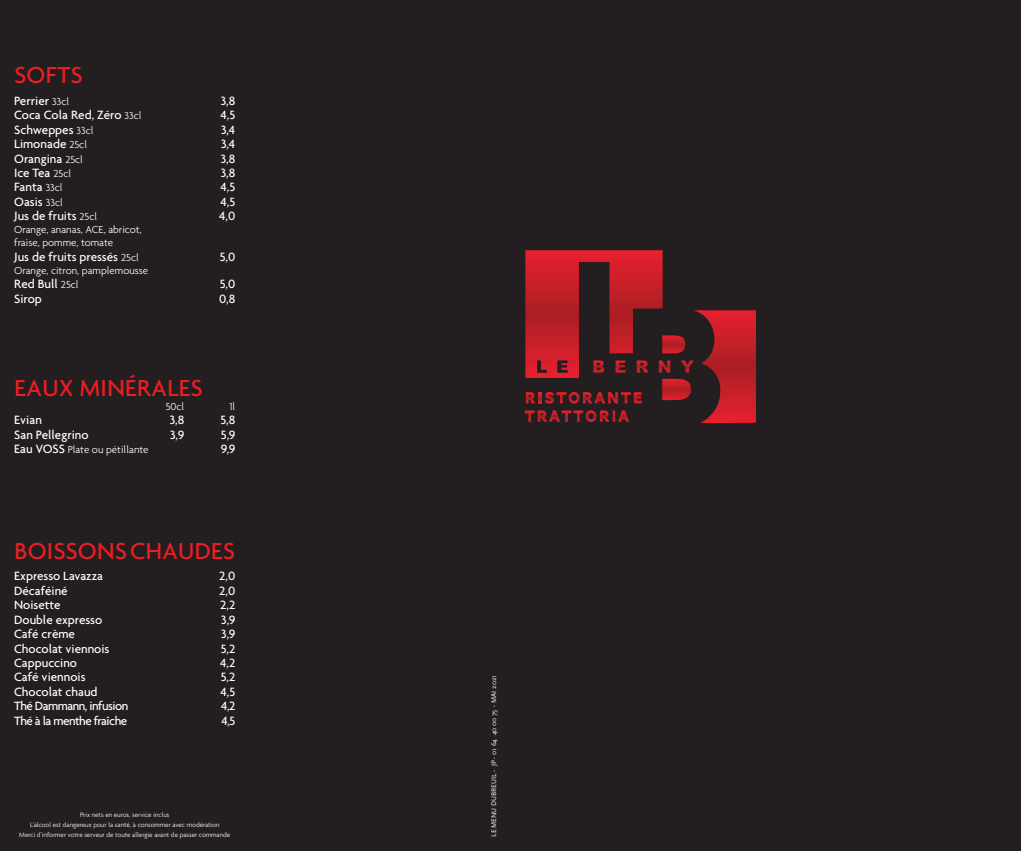
<style>
.page{position:relative;width:1021px;height:851px;background:#fff}
.page>*{position:absolute;margin:0;border:0;box-sizing:border-box;transform-origin:0 0}
.t1{font:500 25px "Agenda";letter-spacing:.015em;color:#ee1d23}
.t2{font:500 13px "Agenda";color:#fff}
.t3{font:500 13px "Agenda";letter-spacing:-.04em;color:#fff}
.t4{font:300 11px/13px "Agenda";color:#fff}
.t5{font:300 7px/10px "Agenda";color:#fff;text-align:center}
.t6{font:7px "Scala Sans";color:#fff}
.s1{font-weight:300;font-size:11px}
.s2{font-weight:500;font-size:13px}
</style>
<div class="page">
<div style="left:0;top:0;width:1020px;height:850px;background:#231f20"></div>
<svg style="left:525px;top:250px;width:231px;height:173px"></svg>
<h1 class="t1" style="left:14px;top:60px;width:70px">SOFTS</h1>
<p class="t2" style="left:14px;top:93px;width:56px">Perrier <span class="s1">33cl</span></p>
<p class="t2" style="left:221px;top:93px;width:16px">3,8</p>
<p class="t2" style="left:14px;top:107px;width:129px">Coca Cola Red, Zéro <span class="s1">33cl</span></p>
<p class="t2" style="left:220px;top:107px;width:16px">4,5</p>
<p class="t2" style="left:14px;top:122px;width:81px">Schweppes <span class="s1">33cl</span></p>
<p class="t2" style="left:221px;top:122px;width:16px">3,4</p>
<p class="t2" style="left:14px;top:136px;width:74px">Limonade <span class="s1">25cl</span></p>
<p class="t2" style="left:221px;top:136px;width:16px">3,4</p>
<p class="t2" style="left:14px;top:150px;width:70px">Orangina <span class="s1">25cl</span></p>
<p class="t2" style="left:221px;top:150px;width:16px">3,8</p>
<p class="t2" style="left:14px;top:165px;width:58px">Ice Tea <span class="s1">25cl</span></p>
<p class="t2" style="left:221px;top:165px;width:16px">3,8</p>
<p class="t2" style="left:14px;top:179px;width:50px">Fanta <span class="s1">33cl</span></p>
<p class="t2" style="left:220px;top:179px;width:16px">4,5</p>
<p class="t2" style="left:14px;top:194px;width:50px">Oasis <span class="s1">33cl</span></p>
<p class="t2" style="left:220px;top:194px;width:16px">4,5</p>
<p class="t2" style="left:14px;top:208px;width:85px">Jus de fruits <span class="s1">25cl</span></p>
<p class="t2" style="left:219px;top:208px;width:18px">4,0</p>
<p class="t4" style="left:14px;top:223px;width:129px">Orange, ananas, ACE, abricot, fraise, pomme, tomate</p>
<p class="t2" style="left:14px;top:249px;width:126px">Jus de fruits pressés <span class="s1">25cl</span></p>
<p class="t2" style="left:220px;top:249px;width:17px">5,0</p>
<p class="t4" style="left:14px;top:263px;width:136px">Orange, citron, pamplemousse</p>
<p class="t2" style="left:14px;top:276px;width:66px">Red Bull <span class="s1">25cl</span></p>
<p class="t2" style="left:220px;top:276px;width:17px">5,0</p>
<p class="t2" style="left:14px;top:290px;width:29px">Sirop</p>
<p class="t2" style="left:219px;top:290px;width:18px">0,8</p>
<h1 class="t1" style="left:14px;top:372px;width:190px">EAUX MINÉRALES</h1>
<p class="t4" style="left:166px;top:399px;width:20px">50cl</p>
<p class="t4" style="left:229px;top:399px;width:7px">1l</p>
<p class="t2" style="left:14px;top:412px;width:29px">Evian</p>
<p class="t2" style="left:170px;top:412px;width:16px">3,8</p>
<p class="t2" style="left:220px;top:412px;width:17px">5,8</p>
<p class="t2" style="left:14px;top:426px;width:76px">San Pellegrino</p>
<p class="t2" style="left:170px;top:426px;width:16px">3,9</p>
<p class="t2" style="left:221px;top:426px;width:16px">5,9</p>
<p class="t4" style="left:14px;top:442px;width:136px"><span class="s2">Eau VOSS</span> Plate ou pétillante</p>
<p class="t2" style="left:221px;top:441px;width:16px">9,9</p>
<h1 class="t1" style="left:14px;top:535px;width:222px">BOISSONS CHAUDES</h1>
<p class="t2" style="left:14px;top:568px;width:90px">Expresso Lavazza</p>
<p class="t2" style="left:219px;top:568px;width:18px">2,0</p>
<p class="t2" style="left:14px;top:582px;width:55px">Décaféiné</p>
<p class="t2" style="left:219px;top:582px;width:18px">2,0</p>
<p class="t2" style="left:14px;top:597px;width:48px">Noisette</p>
<p class="t2" style="left:220px;top:597px;width:17px">2,2</p>
<p class="t2" style="left:14px;top:611px;width:90px">Double expresso</p>
<p class="t2" style="left:221px;top:611px;width:16px">3,9</p>
<p class="t2" style="left:14px;top:626px;width:62px">Café crème</p>
<p class="t2" style="left:221px;top:626px;width:16px">3,9</p>
<p class="t2" style="left:14px;top:640px;width:97px">Chocolat viennois</p>
<p class="t2" style="left:221px;top:640px;width:16px">5,2</p>
<p class="t2" style="left:14px;top:654px;width:64px">Cappuccino</p>
<p class="t2" style="left:220px;top:654px;width:17px">4,2</p>
<p class="t2" style="left:14px;top:669px;width:73px">Café viennois</p>
<p class="t2" style="left:221px;top:669px;width:16px">5,2</p>
<p class="t2" style="left:14px;top:683px;width:85px">Chocolat chaud</p>
<p class="t2" style="left:220px;top:683px;width:16px">4,5</p>
<p class="t3" style="left:14px;top:698px;width:116px">Thé Dammann, infusion</p>
<p class="t2" style="left:221px;top:698px;width:16px">4,2</p>
<p class="t3" style="left:14px;top:712px;width:114px">Thé à la menthe fraîche</p>
<p class="t2" style="left:221px;top:712px;width:15px">4,5</p>
<p class="t5" style="left:19px;top:809px;width:212px">Prix nets en euros, service inclus<br>L’alcool est dangereux pour la santé, à consommer avec modération<br>Merci d’informer votre serveur de toute allergie avant de passer commande</p>
<p class="t6" style="left:490px;top:836px;width:163px;rotate:-90deg">LE MENU DUBREUIL - JP - 01 64 40 00 75 - MAI 2021</p>
</div>
